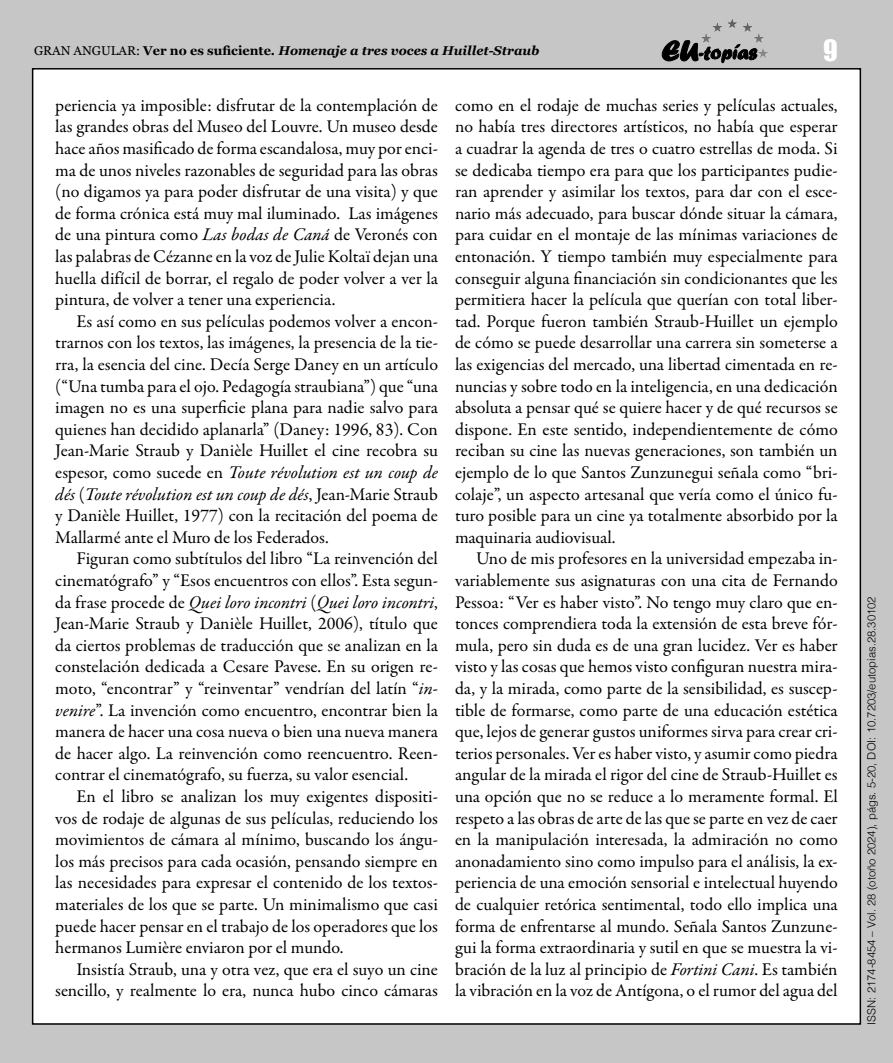
<style>
.page{position:relative;width:893px;height:1063px;background:#c6c6c6}
.page>*{position:absolute;margin:0;border:0;box-sizing:border-box;transform-origin:0 0}
.t1{font:27px "Impact";color:#fff}
.t2{font:18px/21.6px "Garamond Premr Pro";color:#000;text-align:justify}
.t3{font:italic 700 12.75px "Georgia";color:#000}
.t4{font:300 11.25px "Helvetica";color:#000}
.s1{font-weight:400;font-style:normal}
.s2{font-style:normal}
.s3{font-style:italic}
</style>
<div class="page">
<div style="left:33px;top:69px;width:827px;height:955px;background:#fff"></div>
<svg style="left:662px;top:40px;width:94px;height:23px"></svg>
<hr style="left:701px;top:19px;width:67px;height:1px;background:#585857">
<hr style="left:701px;top:20px;width:67px;height:1px;background:#595958">
<hr style="left:701px;top:21px;width:67px;height:1px;background:#5a5a59">
<hr style="left:701px;top:22px;width:67px;height:1px;background:#5c5c5b">
<hr style="left:701px;top:23px;width:67px;height:1px;background:#5d5d5c">
<hr style="left:701px;top:24px;width:67px;height:1px;background:#5f5f5e">
<hr style="left:701px;top:25px;width:67px;height:1px;background:#60605f">
<hr style="left:701px;top:26px;width:67px;height:1px;background:#626261">
<hr style="left:701px;top:27px;width:67px;height:1px;background:#636362">
<hr style="left:701px;top:28px;width:67px;height:1px;background:#656464">
<hr style="left:701px;top:29px;width:67px;height:1px;background:#666565">
<hr style="left:701px;top:30px;width:67px;height:1px;background:#676766">
<hr style="left:701px;top:31px;width:67px;height:1px;background:#696868">
<hr style="left:701px;top:32px;width:67px;height:1px;background:#6a6969">
<hr style="left:701px;top:33px;width:67px;height:1px;background:#6c6b6b">
<hr style="left:701px;top:34px;width:67px;height:1px;background:#6c6c6c">
<hr style="left:701px;top:35px;width:67px;height:1px;background:#6e6e6d">
<hr style="left:701px;top:36px;width:67px;height:1px;background:#6f6f6e">
<hr style="left:701px;top:37px;width:67px;height:1px;background:#717170">
<hr style="left:701px;top:38px;width:67px;height:1px;background:#727271">
<hr style="left:701px;top:39px;width:67px;height:1px;background:#747473">
<hr style="left:701px;top:40px;width:67px;height:1px;background:#757574">
<hr style="left:701px;top:41px;width:67px;height:1px;background:#767675">
<hr style="left:701px;top:42px;width:67px;height:1px;background:#787877">
<hr style="left:701px;top:43px;width:67px;height:1px;background:#797978">
<hr style="left:701px;top:44px;width:67px;height:1px;background:#7b7b7a">
<hr style="left:701px;top:45px;width:67px;height:1px;background:#7c7c7b">
<hr style="left:701px;top:46px;width:67px;height:1px;background:#7e7d7d">
<hr style="left:701px;top:47px;width:67px;height:1px;background:#7f7e7e">
<hr style="left:701px;top:48px;width:67px;height:1px;background:#818080">
<hr style="left:701px;top:49px;width:67px;height:1px;background:#828181">
<hr style="left:701px;top:50px;width:67px;height:1px;background:#828282">
<hr style="left:701px;top:51px;width:67px;height:1px;background:#848483">
<hr style="left:701px;top:52px;width:67px;height:1px;background:#858584">
<hr style="left:701px;top:53px;width:67px;height:1px;background:#878786">
<hr style="left:701px;top:54px;width:67px;height:1px;background:#888887">
<hr style="left:701px;top:55px;width:67px;height:1px;background:#898989">
<hr style="left:701px;top:56px;width:67px;height:1px;background:#8a8a8a">
<hr style="left:701px;top:57px;width:67px;height:1px;background:#8c8c8b">
<p class="t3" style="left:34px;top:41px;width:507px"><span class="s1">GRAN ANGULAR:</span> <span class="s2">Ver no es suficiente.</span> Homenaje a tres voces a Huillet-Straub</p>
<h1 class="t1" style="left:823px;top:29px;width:16px">9</h1>
<p class="t2" style="left:55px;top:95px;width:384px">periencia ya imposible: disfrutar de la contemplación de las grandes obras del Museo del Louvre. Un museo desde hace años masificado de forma escandalosa, muy por enci&shy;ma de unos niveles razonables de seguridad para las obras (no digamos ya para poder disfrutar de una visita) y que de forma crónica está muy mal iluminado. Las imágenes de una pintura como <span class="s3">Las bodas de Caná</span> de Veronés con las palabras de Cézanne en la voz de Julie Koltaï dejan una huella difícil de borrar, el regalo de poder volver a ver la pintura, de volver a tener una experiencia.</p>
<p class="t2" style="left:55px;top:311px;width:384px;text-indent:21px">Es así como en sus películas podemos volver a encon&shy;trarnos con los textos, las imágenes, la presencia de la tie&shy;rra, la esencia del cine. Decía Serge Daney en un artículo (“Una tumba para el ojo. Pedagogía straubiana”) que “una imagen no es una superficie plana para nadie salvo para quienes han decidido aplanarla” (Daney: 1996, 83). Con Jean-Marie Straub y Danièle Huillet el cine recobra su espesor, como sucede en <span class="s3">Toute révolution est un coup de dés</span> (<span class="s3">Toute révolution est un coup de dés</span>, Jean-Marie Straub y Danièle Huillet, 1977) con la recitación del poema de Mallarmé ante el Muro de los Federados.</p>
<p class="t2" style="left:55px;top:548px;width:384px;text-indent:21px">Figuran como subtítulos del libro “La reinvención del cinematógrafo” y “Esos encuentros con ellos”. Esta segun&shy;da frase procede de <span class="s3">Quei loro incontri</span> (<span class="s3">Quei loro incontri</span>, Jean-Marie Straub y Danièle Huillet, 2006), título que da ciertos problemas de traducción que se analizan en la constelación dedicada a Cesare Pavese. En su origen re&shy;moto, “encontrar” y “reinventar” vendrían del latín “<span class="s3">in&shy;venire</span>”. La invención como encuentro, encontrar bien la manera de hacer una cosa nueva o bien una nueva manera de hacer algo. La reinvención como reencuentro. Reen&shy;contrar el cinematógrafo, su fuerza, su valor esencial.</p>
<p class="t2" style="left:55px;top:786px;width:384px;text-indent:21px">En el libro se analizan los muy exigentes dispositi&shy;vos de rodaje de algunas de sus películas, reduciendo los movimientos de cámara al mínimo, buscando los ángu&shy;los más precisos para cada ocasión, pensando siempre en las necesidades para expresar el contenido de los textos&shy;materiales de los que se parte. Un minimalismo que casi puede hacer pensar en el trabajo de los operadores que los hermanos Lumière enviaron por el mundo.</p>
<p class="t2" style="left:55px;top:959px;width:384px;text-align:right">Insistía Straub, una y otra vez, que era el suyo un cine sencillo, y realmente lo era, nunca hubo cinco cámaras</p>
<p class="t2" style="left:455px;top:95px;width:384px">como en el rodaje de muchas series y películas actuales, no había tres directores artísticos, no había que esperar a cuadrar la agenda de tres o cuatro estrellas de moda. Si se dedicaba tiempo era para que los participantes pudie&shy;ran aprender y asimilar los textos, para dar con el esce&shy;nario más adecuado, para buscar dónde situar la cámara, para cuidar en el montaje de las mínimas variaciones de entonación. Y tiempo también muy especialmente para conseguir alguna financiación sin condicionantes que les permitiera hacer la película que querían con total liber&shy;tad. Porque fueron también Straub-Huillet un ejemplo de cómo se puede desarrollar una carrera sin someterse a las exigencias del mercado, una libertad cimentada en re&shy;nuncias y sobre todo en la inteligencia, en una dedicación absoluta a pensar qué se quiere hacer y de qué recursos se dispone. En este sentido, independientemente de cómo reciban su cine las nuevas generaciones, son también un ejemplo de lo que Santos Zunzunegui señala como “bri&shy;colaje”, un aspecto artesanal que vería como el único fu&shy;turo posible para un cine ya totalmente absorbido por la maquinaria audiovisual.</p>
<p class="t2" style="left:455px;top:548px;width:384px;text-indent:21px">Uno de mis profesores en la universidad empezaba in&shy;variablemente sus asignaturas con una cita de Fernando Pessoa: “Ver es haber visto”. No tengo muy claro que en&shy;tonces comprendiera toda la extensión de esta breve fór&shy;mula, pero sin duda es de una gran lucidez. Ver es haber visto y las cosas que hemos visto configuran nuestra mira&shy;da, y la mirada, como parte de la sensibilidad, es suscep&shy;tible de formarse, como parte de una educación estética que, lejos de generar gustos uniformes sirva para crear cri&shy;terios personales. Ver es haber visto, y asumir como piedra angular de la mirada el rigor del cine de Straub-Huillet es una opción que no se reduce a lo meramente formal. El respeto a las obras de arte de las que se parte en vez de caer en la manipulación interesada, la admiración no como anonadamiento sino como impulso para el análisis, la ex&shy;periencia de una emoción sensorial e intelectual huyendo de cualquier retórica sentimental, todo ello implica una forma de enfrentarse al mundo. Señala Santos Zunzune&shy;gui la forma extraordinaria y sutil en que se muestra la vi&shy;bración de la luz al principio de <span class="s3">Fortini Cani</span>. Es también la vibración en la voz de Antígona, o el rumor del agua del</p>
<p class="t4" style="left:862px;top:1025px;width:430px;rotate:-90deg">ISSN: 2174-8454 – Vol. 28 (otoño 2024), págs. 5-20, DOI: 10.7203/eutopias.28.30102</p>
</div>
